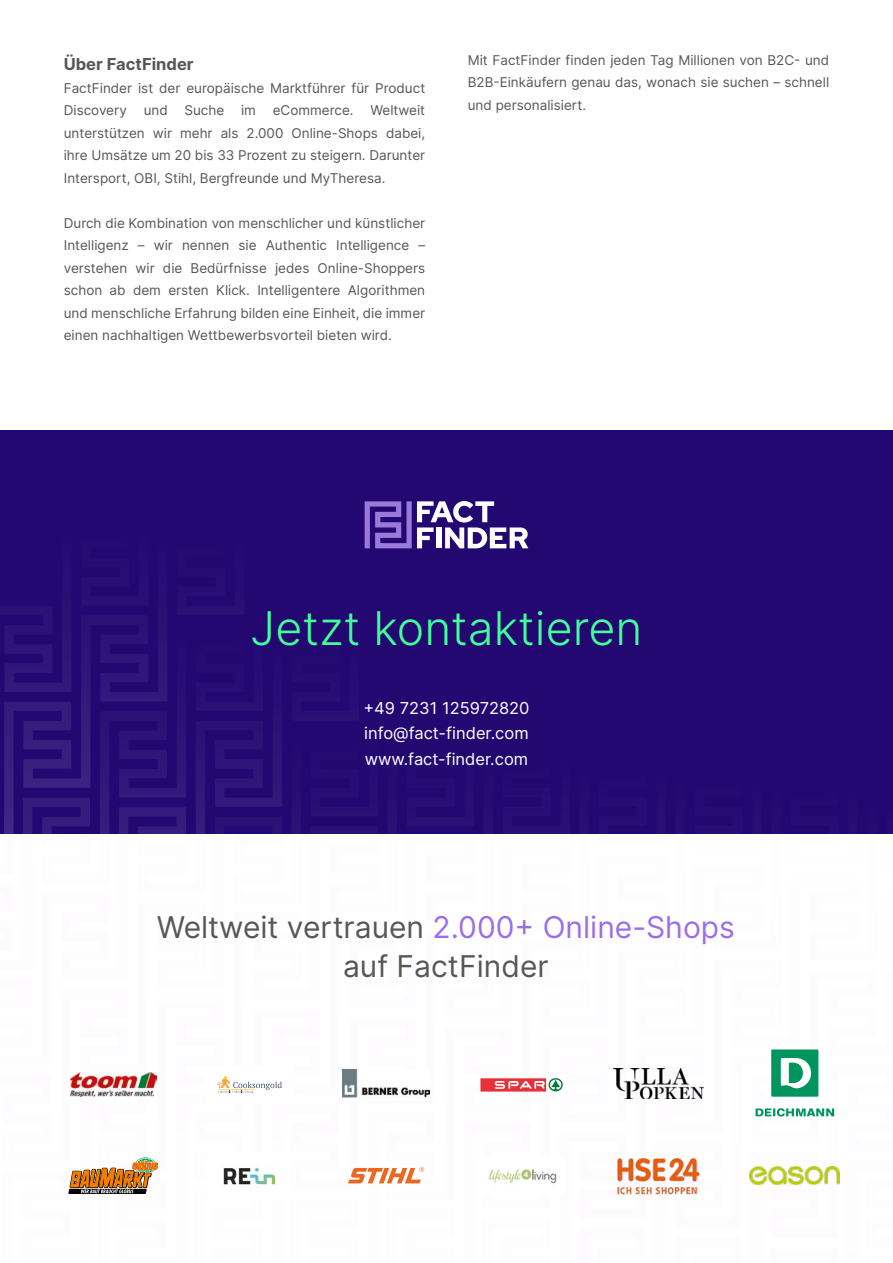
<style>
.page{position:relative;width:893px;height:1263px;background:#fff}
.page>*{position:absolute;margin:0;border:0;box-sizing:border-box;transform-origin:0 0}
.t1{font:300 46.5px "Inter";color:#42ff99}
.t2{font:30px/39px "Inter";color:#575756;text-align:center}
.t3{font:16.5px/25.5px "Inter";color:#fff;text-align:justify}
.t4{font:700 16.5px "Inter";color:#575756}
.t5{font:13.5px/22.5px "Inter";color:#575756;text-align:justify}
.s1{color:#9a6eea}
</style>
<div class="page">
<div style="left:0;top:430px;width:893px;height:403px;background:#230871"></div>
<svg style="left:244px;top:741px;width:19px;height:93px"></svg>
<svg style="left:148px;top:635px;width:96px;height:529px"></svg>
<svg style="left:0;top:626px;width:148px;height:447px"></svg>
<svg style="left:68px;top:1158px;width:90px;height:36px"></svg>
<img style="left:343px;top:1069px;width:86px;height:29px">
<img style="left:70px;top:1073px;width:87px;height:24px">
<div style="left:207px;top:1066px;width:86px;height:38px;background:#fff"></div>
<svg style="left:217px;top:1076px;width:65px;height:17px"></svg>
<img style="left:488px;top:1169px;width:69px;height:16px">
<div style="left:480px;top:1078px;width:66px;height:13px;background:#e73037"></div>
<svg style="left:495px;top:1078px;width:68px;height:14px"></svg>
<img style="left:209px;top:1152px;width:68px;height:34px">
<svg style="left:348px;top:1167px;width:76px;height:16px"></svg>
<img style="left:613px;top:1068px;width:91px;height:30px">
<img style="left:750px;top:1166px;width:90px;height:19px">
<img style="left:617px;top:1158px;width:83px;height:37px">
<svg style="left:755px;top:1108px;width:79px;height:8px"></svg>
<div style="left:771px;top:1049px;width:47px;height:48px;background:#00955e"></div>
<svg style="left:781px;top:1058px;width:30px;height:30px"></svg>
<svg style="left:365px;top:501px;width:163px;height:47px"></svg>
<p class="t4" style="left:64px;top:52px;width:131px">Über FactFinder</p>
<p class="t5" style="left:64px;top:76px;width:363px">FactFinder ist der europäische Marktführer für Product Discovery und Suche im eCommerce. Weltweit unterstützen wir mehr als 2.000 Online-Shops dabei, ihre Umsätze um 20 bis 33 Prozent zu steigern. Darunter Intersport, OBI, Stihl, Bergfreunde und MyTheresa.</p>
<p class="t5" style="left:64px;top:211px;width:363px">Durch die Kombination von menschlicher und künstlicher Intelligenz – wir nennen sie Authentic Intelligence – verstehen wir die Bedürfnisse jedes Online-Shoppers schon ab dem ersten Klick. Intelligentere Algorithmen und menschliche Erfahrung bilden eine Einheit, die immer einen nachhaltigen Wettbewerbsvorteil bieten wird.</p>
<p class="t5" style="left:468px;top:48px;width:363px">Mit FactFinder finden jeden Tag Millionen von B2C- und B2B-Einkäufern genau das, wonach sie suchen – schnell und personalisiert.</p>
<h1 class="t1" style="left:251px;top:595px;width:393px">Jetzt kontaktieren</h1>
<p class="t3" style="left:363px;top:694px;width:168px">+49 7231 125972820 info@fact-finder.com www.fact-finder.com</p>
<h2 class="t2" style="left:157px;top:907px;width:580px">Weltweit vertrauen <span class="s1">2.000+ Online-Shops </span>auf FactFinder</h2>
</div>
